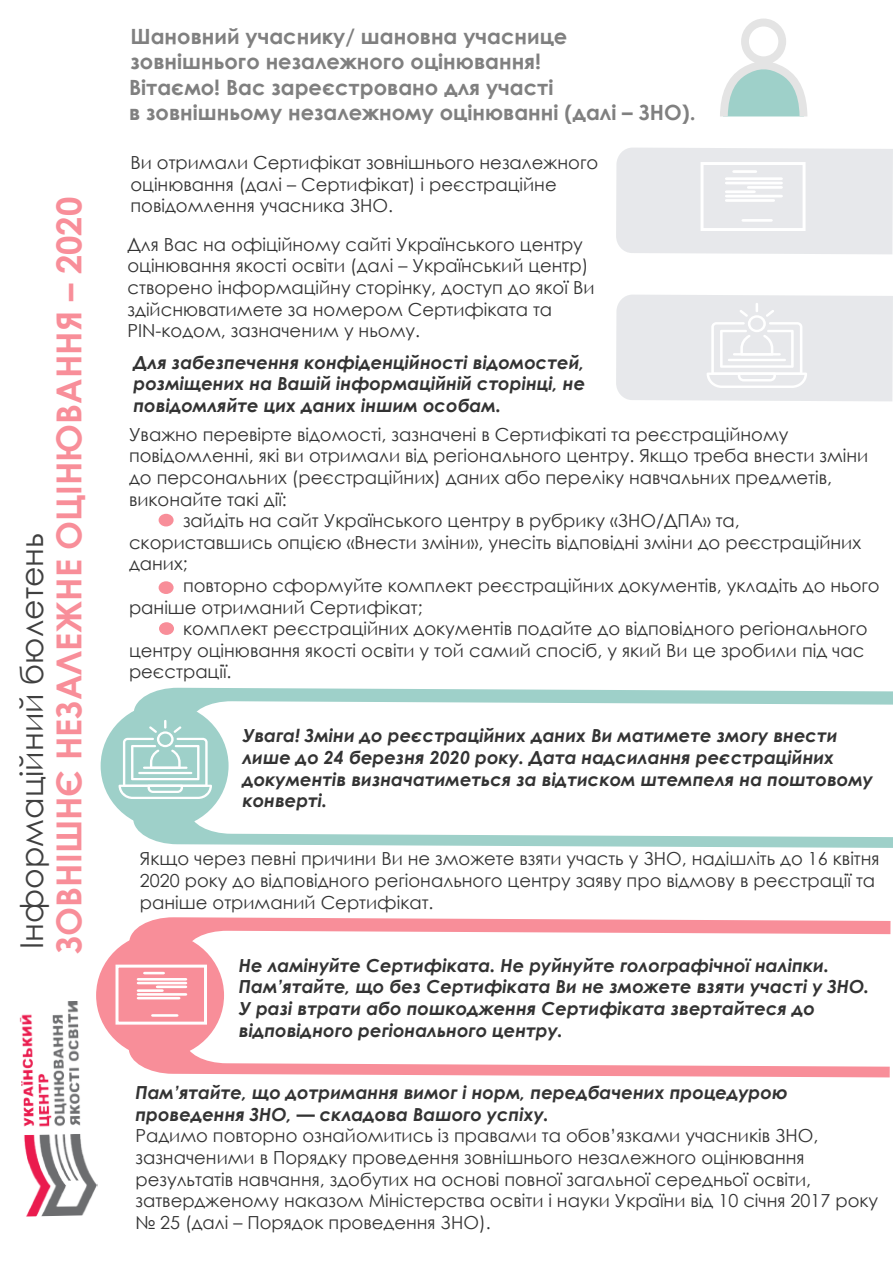
<style>
.page{position:relative;width:893px;height:1263px;background:#fff}
.page>*{position:absolute;margin:0;border:0;box-sizing:border-box;transform-origin:0 0}
.t1{font:700 34.5px "Century Gothic";color:#f88e99}
.t2{font:31.5px "Century Gothic";color:#404040}
.t3{font:700 21px/25.2px "Century Gothic";color:#808080}
.t4{font:18px/21.6px "Century Gothic";color:#333}
.t5{font:italic 700 18px/21.6px "Century Gothic";color:#333}
</style>
<div class="page">
<svg style="left:129px;top:917px;width:761px;height:160px;background:#f9a0a9"></svg>
<svg style="left:186px;top:931px;width:705px;height:136px"></svg>
<div style="left:96px;top:933px;width:128px;height:125px;background:#f88e99;border-radius:50%"></div>
<svg style="left:133px;top:688px;width:760px;height:160px;background:#add7d1"></svg>
<svg style="left:190px;top:701px;width:703px;height:136px"></svg>
<img style="left:20px;top:1001px;width:78px;height:215px">
<div style="left:101px;top:703px;width:128px;height:125px;background:#9ed0c9;border-radius:50%"></div>
<svg style="left:720px;top:19px;width:87px;height:97px"></svg>
<div style="left:159px;top:514px;width:15px;height:12px;background:#f88e99;border-radius:50%"></div>
<div style="left:159px;top:581px;width:15px;height:13px;background:#f88e99;border-radius:50%"></div>
<div style="left:159px;top:622px;width:15px;height:13px;background:#f88e99;border-radius:50%"></div>
<svg style="left:616px;top:148px;width:277px;height:106px;background:#e8e9ec"></svg>
<svg style="left:616px;top:295px;width:277px;height:106px;background:#e8e9ec"></svg>
<hr style="left:733px;top:353px;width:48px;height:2px;background:#fff">
<hr style="left:728px;top:359px;width:58px;height:2px;background:#fff">
<svg style="left:119px;top:720px;width:93px;height:79px"></svg>
<hr style="left:143px;top:767px;width:45px;height:2px;background:#fff">
<hr style="left:138px;top:772px;width:54px;height:2px;background:#fff">
<div style="left:116px;top:965px;width:91px;height:60px;border:3px solid #fff"></div>
<div style="left:143px;top:972px;width:22px;height:2px;border:2px solid #fff"></div>
<div style="left:137px;top:978px;width:50px;height:2px;border:2px solid #fff"></div>
<div style="left:137px;top:982px;width:50px;height:2px;border:2px solid #fff"></div>
<div style="left:156px;top:985px;width:31px;height:3px;border:2px solid #fff"></div>
<div style="left:137px;top:989px;width:27px;height:3px;border:2px solid #fff"></div>
<div style="left:137px;top:993px;width:50px;height:3px;border:2px solid #fff"></div>
<div style="left:137px;top:997px;width:43px;height:2px;border:2px solid #fff"></div>
<div style="left:151px;top:1014px;width:27px;height:3px;border:2px solid #fff"></div>
<h1 class="t1" style="left:43px;top:954px;width:758px;rotate:-90deg">ЗОВНІШНЄ НЕЗАЛЕЖНЕ ОЦІНЮВАННЯ – 2020</h1>
<h2 class="t2" style="left:10px;top:949px;width:417px;rotate:-90deg">Інформаційний бюлетень</h2>
<p class="t3" style="left:130px;top:23px;width:438px">Шановний учаснику/ шановна учаснице зовнішнього незалежного оцінювання!</p>
<p class="t3" style="left:129px;top:74px;width:568px">Вітаємо! Вас зареєстровано для участі<br>в зовнішньому незалежному оцінюванні (далі – ЗНО).</p>
<p class="t4" style="left:130px;top:152px;width:469px">Ви отримали Сертифікат зовнішнього незалежного оцінювання (далі – Сертифікат) і реєстраційне повідомлення учасника ЗНО.</p>
<p class="t4" style="left:127px;top:233px;width:468px">Для Вас на офіційному сайті Українського центру оцінювання якості освіти (далі – Український центр) створено інформаційну сторінку, доступ до якої Ви здійснюватимете за номером Сертифіката та PIN-кодом, зазначеним у ньому.</p>
<p class="t5" style="left:134px;top:351px;width:453px;text-align:justify">Для забезпечення конфіденційності відомостей, розміщених на Вашій інформаційній сторінці, не повідомляйте цих даних іншим особам.</p>
<p class="t4" style="left:129px;top:423px;width:661px">Уважно перевірте відомості, зазначені в Сертифікаті та реєстраційному</p>
<p class="t4" style="left:129px;top:445px;width:741px">повідомленні, які ви отримали від регіонального центру. Якщо треба внести зміни</p>
<p class="t4" style="left:129px;top:466px;width:705px">до персональних (реєстраційних) даних або переліку навчальних предметів,</p>
<p class="t4" style="left:129px;top:488px;width:159px">виконайте такі дії:</p>
<p class="t4" style="left:183px;top:510px;width:558px">зайдіть на сайт Українського центру в рубрику «ЗНО/ДПА» та,</p>
<p class="t4" style="left:129px;top:531px;width:733px">скориставшись опцією «Внести зміни», унесіть відповідні зміни до реєстраційних</p>
<p class="t4" style="left:129px;top:553px;width:60px">даних;</p>
<p class="t4" style="left:183px;top:574px;width:698px">повторно сформуйте комплект реєстраційних документів, укладіть до нього</p>
<p class="t4" style="left:129px;top:596px;width:295px">раніше отриманий Сертифікат;</p>
<p class="t4" style="left:183px;top:618px;width:686px">комплект реєстраційних документів подайте до відповідного регіонального</p>
<p class="t4" style="left:129px;top:639px;width:737px">центру оцінювання якості освіти у той самий спосіб, у який Ви це зробили під час</p>
<p class="t4" style="left:129px;top:661px;width:104px">реєстрації.</p>
<p class="t5" style="left:242px;top:724px;width:632px">Увага! Зміни до реєстраційних даних Ви матимете змогу внести лише до 24 березня 2020 року. Дата надсилання реєстраційних документів визначатиметься за відтиском штемпеля на поштовому конверті.</p>
<p class="t4" style="left:140px;top:848px;width:741px">Якщо через певні причини Ви не зможете взяти участь у ЗНО, надішліть до 16 квітня<br>2020 року до відповідного регіонального центру заяву про відмову в реєстрації та раніше отриманий Сертифікат.</p>
<p class="t5" style="left:239px;top:953px;width:632px">Не ламінуйте Сертифіката. Не руйнуйте голографічної наліпки.<br>Пам’ятайте, що без Сертифіката Ви не зможете взяти участі у ЗНО.<br>У разі втрати або пошкодження Сертифіката звертайтеся до відповідного регіонального центру.</p>
<p class="t5" style="left:135px;top:1081px;width:654px">Пам’ятайте, що дотримання вимог і норм, передбачених процедурою проведення ЗНО, — складова Вашого успіху.</p>
<p class="t4" style="left:135px;top:1125px;width:744px">Радимо повторно ознайомитись із правами та обов’язками учасників ЗНО, зазначеними в Порядку проведення зовнішнього незалежного оцінювання результатів навчання, здобутих на основі повної загальної середньої освіти, затвердженому наказом Міністерства освіти і науки України від 10 січня 2017 року № 25 (далі – Порядок проведення ЗНО).</p>
</div>
